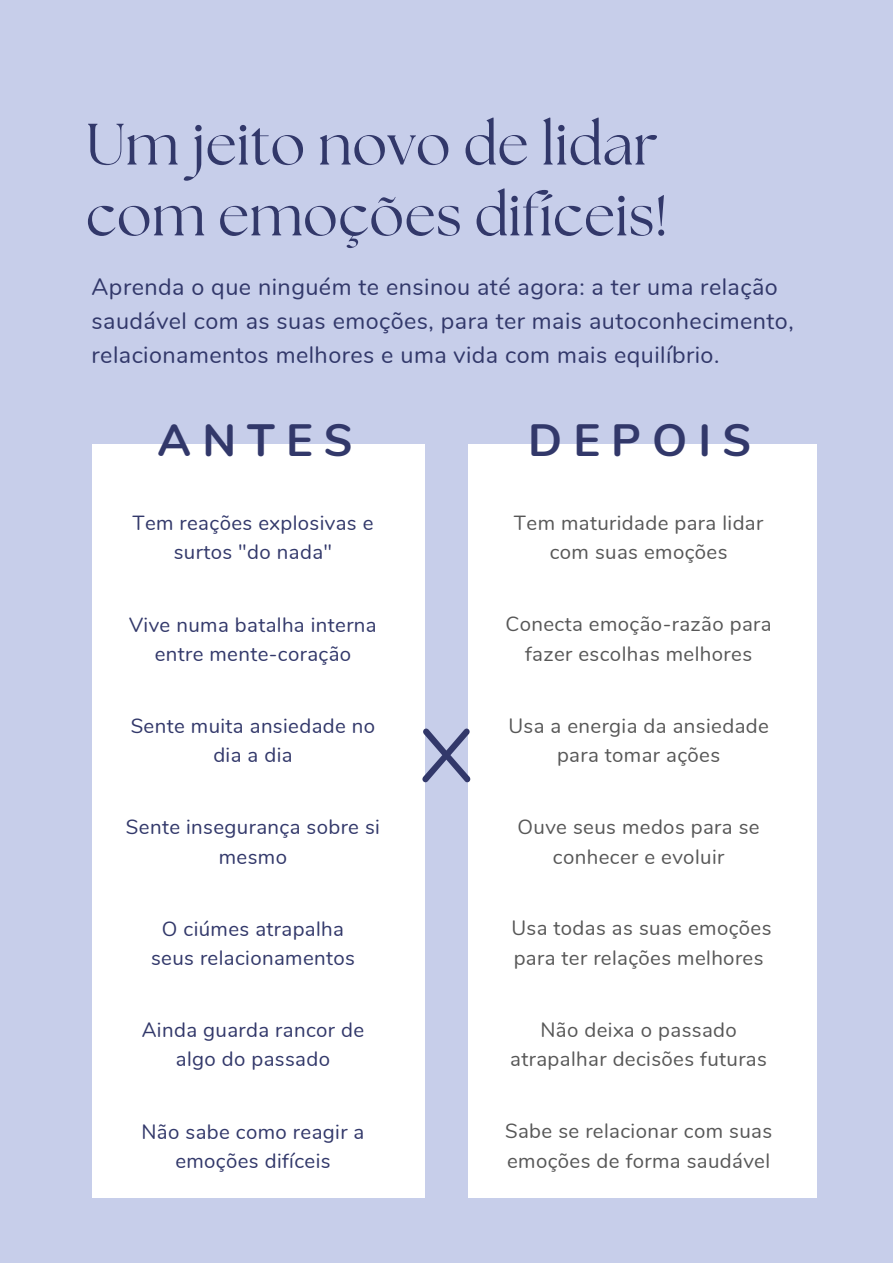
<style>
.page{position:relative;width:893px;height:1264px;background:#fff}
.page>*{position:absolute;margin:0;border:0;box-sizing:border-box;transform-origin:0 0}
.t1{font:300 107.55px "Nunito";color:#32386a}
.t2{font:58.2px/70.8px "The Seasons";letter-spacing:.005em;color:#32386a}
.t3{font:700 45.15px "Nunito";letter-spacing:.245em;color:#32386a}
.t4{font:23.25px/33.8px "Nunito";letter-spacing:.02em;color:#32386a}
.t5{font:20.4px/29.5px "Nunito";letter-spacing:.02em;color:#575757;text-align:center}
.t6{font:20.4px/29.2px "Nunito";letter-spacing:.02em;color:#32386a;text-align:center}
</style>
<div class="page">
<div style="left:0;top:0;width:892px;height:1262px;background:#c7ceea"></div>
<div style="left:92px;top:444px;width:332px;height:753px;background:#fff"></div>
<div style="left:468px;top:444px;width:348px;height:753px;background:#fff"></div>
<h2 class="t2" style="left:86px;top:113px;width:583px">Um jeito novo de lidar com emoções difíceis!</h2>
<p class="t4" style="left:92px;top:270px;width:703px">Aprenda o que ninguém te ensinou até agora: a ter uma relação saudável com as suas emoções, para ter mais autoconhecimento, relacionamentos melhores e uma vida com mais equilíbrio.</p>
<h3 class="t3" style="left:158px;top:410px;width:197px">ANTES</h3>
<h3 class="t3" style="left:528px;top:410px;width:225px">DEPOIS</h3>
<p class="t6" style="left:132px;top:509px;width:242px">Tem reações explosivas e surtos "do nada"</p>
<p class="t6" style="left:129px;top:610px;width:249px">Vive numa batalha interna entre mente-coração</p>
<p class="t6" style="left:131px;top:711px;width:246px">Sente muita ansiedade no dia a dia</p>
<p class="t6" style="left:126px;top:813px;width:255px">Sente insegurança sobre si mesmo</p>
<p class="t6" style="left:151px;top:914px;width:205px">O ciúmes atrapalha seus relacionamentos</p>
<p class="t6" style="left:142px;top:1015px;width:224px">Ainda guarda rancor de algo do passado</p>
<p class="t6" style="left:141px;top:1117px;width:224px">Não sabe como reagir a emoções difíceis</p>
<h1 class="t1" style="left:419px;top:673px;width:57px">x</h1>
<p class="t5" style="left:514px;top:508px;width:251px">Tem maturidade para lidar com suas emoções</p>
<p class="t5" style="left:505px;top:609px;width:267px">Conecta emoção-razão para fazer escolhas melhores</p>
<p class="t5" style="left:508px;top:711px;width:262px">Usa a energia da ansiedade para tomar ações</p>
<p class="t5" style="left:517px;top:812px;width:243px">Ouve seus medos para se conhecer e evoluir</p>
<p class="t5" style="left:511px;top:914px;width:261px;text-align:left">Usa todas as suas emoções para ter relações melhores</p>
<p class="t5" style="left:510px;top:1015px;width:258px">Não deixa o passado atrapalhar decisões futuras</p>
<p class="t5" style="left:505px;top:1116px;width:268px;text-align:left">Sabe se relacionar com suas emoções de forma saudável</p>
</div>
